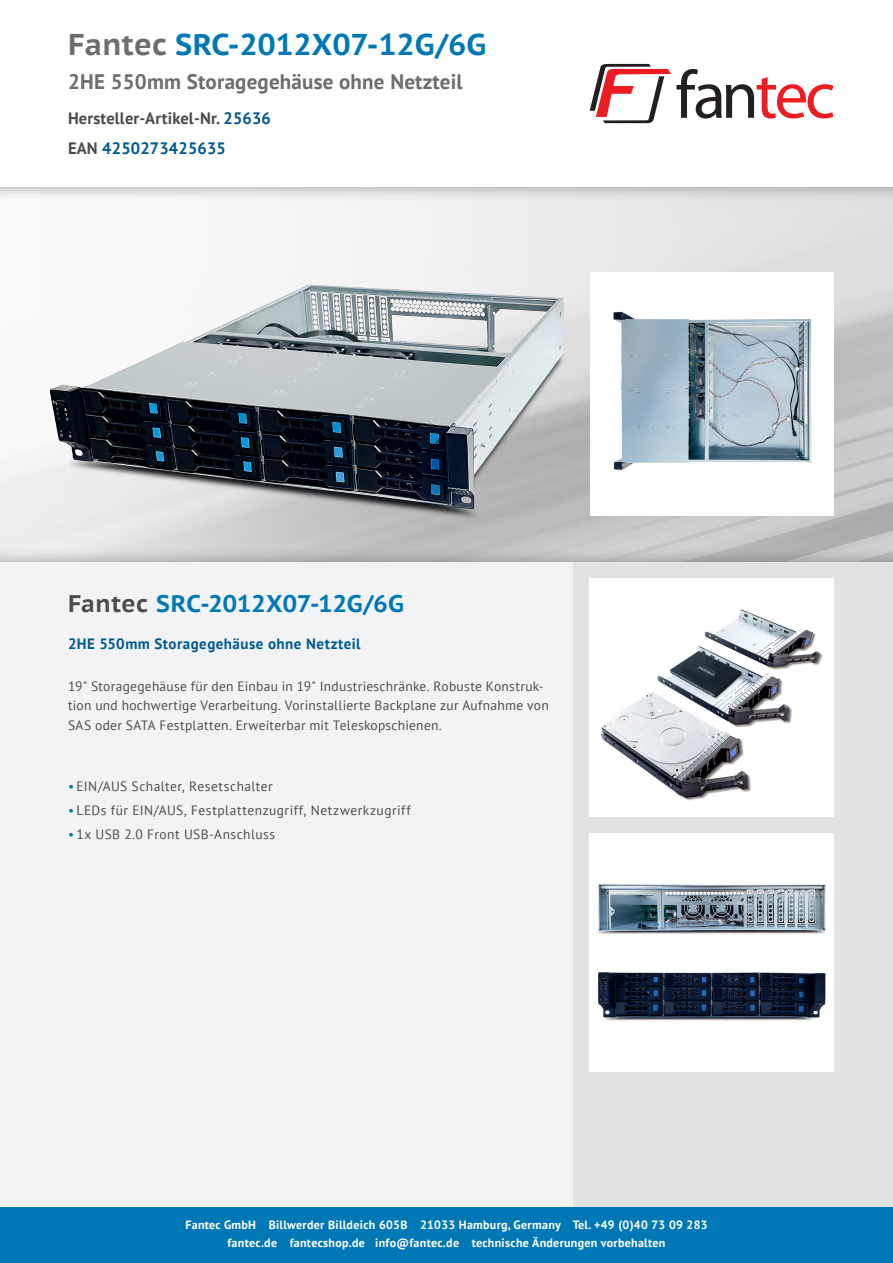
<style>
.page{position:relative;width:893px;height:1263px;background:#fff}
.page>*{position:absolute;margin:0;border:0;box-sizing:border-box;transform-origin:0 0}
.t1{font:700 30px "PT Sans Caption";letter-spacing:.01em;color:#0078b6}
.Überschrift{font:700 24px "PT Sans Caption";letter-spacing:.01em;color:#0078b6}
.t2{font:700 21px "PT Sans";letter-spacing:.01em;color:#6c6d70}
.t3{font:700 16.5px/30px "PT Sans";letter-spacing:.01em;color:#4b4c4d}
.Kurzbeschreibung___D{font:700 15px "PT Sans";letter-spacing:.03em;color:#005992}
.Fließtext_DE{font:13.5px/19.5px "PT Sans";letter-spacing:.025em;color:#4b4c4d}
.t4{font:700 12px/18px "PT Sans";letter-spacing:.025em;color:#fff;text-align:center}
.s1{color:#6c6d70}
.s2{color:#005992}
.s3{color:#4b4c4d}
.s4{color:#0078b6}
</style>
<div class="page">
<div style="left:573px;top:187px;width:320px;height:1076px;background:#e1e2e4"></div>
<div style="left:0;top:187px;width:573px;height:1076px;background:#f2f3f4"></div>
<div style="left:0;top:1208px;width:893px;height:55px;background:#0078b6"></div>
<div style="left:0;top:186px;width:893px;height:377px;background:#231f20;opacity:.5"></div>
<svg style="left:590px;top:64px;width:243px;height:59px"></svg>
<img style="left:590px;top:833px;width:243px;height:238px">
<img style="left:590px;top:578px;width:243px;height:238px">
<img style="left:50px;top:281px;width:523px;height:238px">
<div style="left:590px;top:272px;width:243px;height:244px;background:#fff"></div>
<img style="left:613px;top:311px;width:199px;height:159px">
<h1 class="t1" style="left:68px;top:25px;width:420px"><span class="s1">Fantec</span> SRC-2012X07-12G/6G</h1>
<h3 class="t2" style="left:68px;top:68px;width:396px">2HE 550mm Storagegehäuse ohne Netzteil</h3>
<p class="t3" style="left:68px;top:102px;width:204px">Hersteller-Artikel-Nr. <span class="s2">25636<br></span>EAN <span class="s2">4250273425635</span></p>
<p class="Überschrift" style="left:68px;top:588px;width:338px"><span class="s3">Fantec</span> SRC-2012X07-12G/6G</p>
<p class="Kurzbeschreibung___D" style="left:68px;top:634px;width:294px">2HE 550mm Storagegehäuse ohne Netzteil</p>
<p class="Fließtext_DE" style="left:68px;top:676px;width:482px">19" Storagegehäuse für den Einbau in 19" Industrieschränke. Robuste Konstruk&shy;tion und hochwertige Verarbeitung. Vorinstallierte Backplane zur Aufnahme von<br>SAS oder SATA Festplatten. Erweiterbar mit Teleskopschienen.</p>
<p class="Fließtext_DE" style="left:68px;top:776px;width:206px"><span class="s4">•</span> EIN/AUS Schalter, Resetschalter</p>
<p class="Fließtext_DE" style="left:68px;top:800px;width:344px"><span class="s4">•</span> LEDs für EIN/AUS, Festplattenzugriff, Netzwerkzugriff</p>
<p class="Fließtext_DE" style="left:68px;top:824px;width:209px"><span class="s4">•</span> 1x USB 2.0 Front USB-Anschluss</p>
<p class="t4" style="left:185px;top:1216px;width:524px">Fantec GmbH Billwerder Billdeich 605B 21033 Hamburg, Germany Tel. +49 (0)40 73 09 283 fantec.de fantecshop.de info@fantec.de technische Änderungen vorbehalten</p>
</div>
